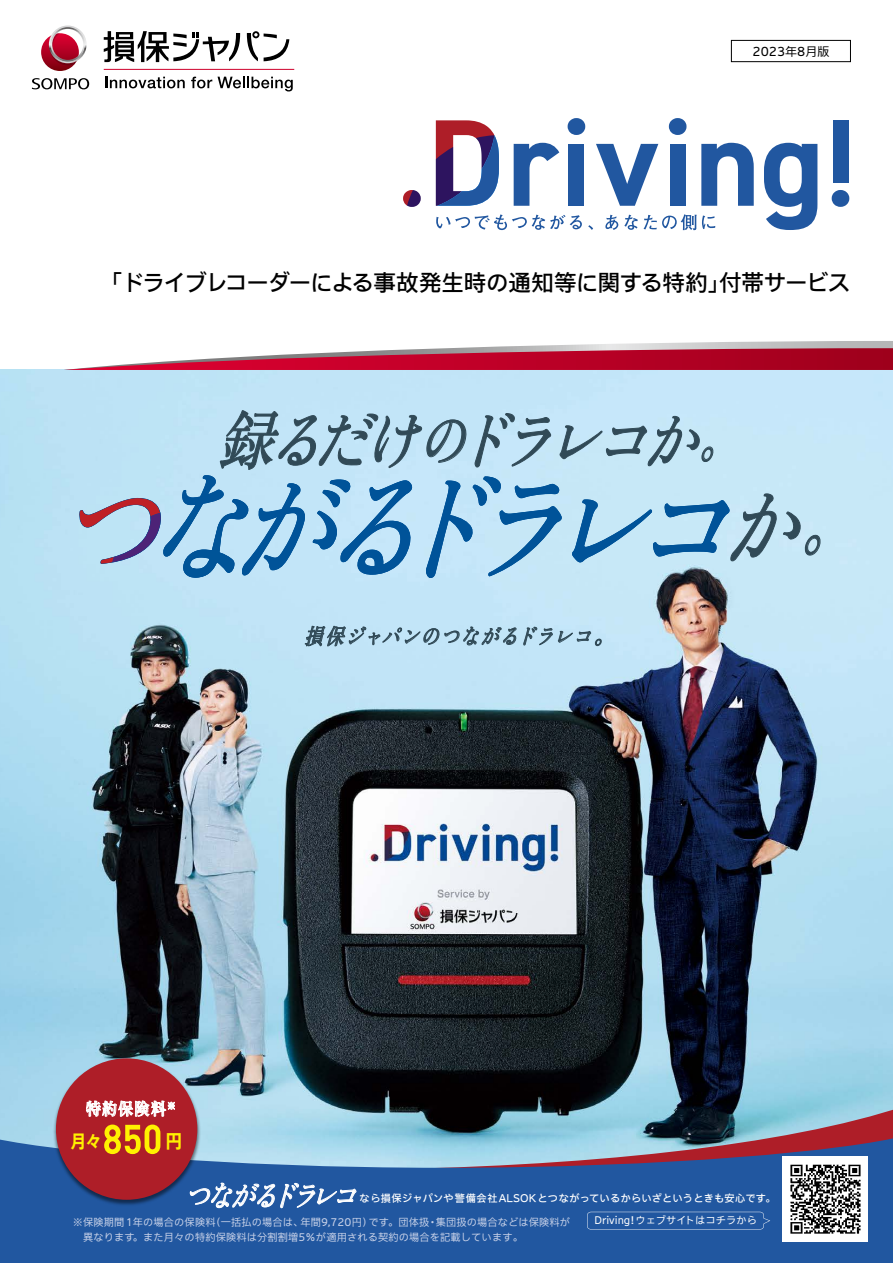
<style>
.page{position:relative;width:893px;height:1263px;background:#fff}
.page>*{position:absolute;margin:0;border:0;box-sizing:border-box;transform-origin:0 0}
.t1{font:italic 122.55px "Zen OMNM";color:#005399;scale:.85 1}
.t2{font:italic 65.25px "Zen OMNM";color:#314a57;scale:.85 1}
.t3{font:italic 29.7px "Zen OMNM";color:#fff;scale:.85 1}
.t4{font:500 22.5px "Iwa UCDA Goth Std";letter-spacing:-.035em;color:#000}
.t5{font:italic 21.75px "Zen OMNM";color:#314a57;scale:.85 1}
.t6{font:700 18.75px "Axis Std";color:#fff100;scale:.9 1}
.t7{font:700 17.7px "Axis Std";color:#fff100;scale:.9 1}
.t8{font:16.95px "Zen OMNB";letter-spacing:.06em;color:#fff;scale:.9 1}
.t9{font:100 12px "Iwa UCDA Goth Std";color:#000}
.t10{font:100 10.2px/15px "Iwa UCDA Goth Std";letter-spacing:.015em;color:#c7d1e8}
.t11{font:500 10.2px "Iwa UCDA Goth Std";letter-spacing:.015em;color:#fff}
.t12{font:100 10.2px "Iwa UCDA Goth Std";letter-spacing:.015em;color:#fff}
.s1{font-size:58.65px}
.s2{font-size:48.9px}
.s3{font-size:88.35px;color:#314a57}
</style>
<div class="page">
<img style="left:0;top:370px;width:893px;height:765px">
<svg style="left:268px;top:1106px;width:625px;height:29px;background:#6f8f9e"></svg>
<svg style="left:0;top:1135px;width:893px;height:128px;background:#3d69a6"></svg>
<svg style="left:304px;top:623px;width:299px;height:24px;background:#a6c7d9"></svg>
<svg style="left:587px;top:1212px;width:183px;height:17px;background:#2459a1"></svg>
<img style="left:783px;top:1157px;width:85px;height:85px">
<img style="left:51px;top:1056px;width:151px;height:151px">
<div style="left:56px;top:1058px;width:141px;height:142px;background:#ae1e28;border-radius:50%"></div>
<svg style="left:104px;top:1124px;width:56px;height:30px"></svg>
<svg style="left:86px;top:1100px;width:89px;height:16px"></svg>
<svg style="left:187px;top:1183px;width:170px;height:25px;background:#4c77b2"></svg>
<svg style="left:64px;top:341px;width:829px;height:237px;background:#bccee1"></svg>
<div style="left:731px;top:40px;width:120px;height:22px;border:1px solid #000"></div>
<svg style="left:105px;top:77px;width:80px;height:11px"></svg>
<svg style="left:191px;top:77px;width:21px;height:11px"></svg>
<svg style="left:218px;top:77px;width:75px;height:14px"></svg>
<svg style="left:41px;top:33px;width:38px;height:38px"></svg>
<svg style="left:49px;top:26px;width:38px;height:39px"></svg>
<svg style="left:32px;top:78px;width:57px;height:11px"></svg>
<svg style="left:247px;top:31px;width:42px;height:30px"></svg>
<svg style="left:104px;top:31px;width:136px;height:31px"></svg>
<hr style="left:104px;top:69px;width:190px;height:1px;background:#ce002c">
<svg style="left:514px;top:143px;width:45px;height:63px"></svg>
<div style="left:568px;top:144px;width:16px;height:62px;background:#2157a0"></div>
<svg style="left:596px;top:144px;width:62px;height:62px"></svg>
<div style="left:670px;top:144px;width:16px;height:62px;background:#2157a0"></div>
<svg style="left:701px;top:143px;width:53px;height:63px"></svg>
<svg style="left:764px;top:143px;width:53px;height:87px"></svg>
<div style="left:833px;top:120px;width:15px;height:62px;background:#2157a0"></div>
<svg style="left:568px;top:118px;width:17px;height:17px"></svg>
<svg style="left:669px;top:118px;width:17px;height:17px"></svg>
<svg style="left:832px;top:190px;width:17px;height:17px"></svg>
<svg style="left:403px;top:190px;width:18px;height:17px"></svg>
<svg style="left:436px;top:120px;width:63px;height:86px"></svg>
<svg style="left:436px;top:214px;width:146px;height:16px"></svg>
<svg style="left:588px;top:225px;width:5px;height:5px"></svg>
<svg style="left:605px;top:215px;width:13px;height:15px"></svg>
<svg style="left:624px;top:215px;width:14px;height:15px"></svg>
<svg style="left:644px;top:214px;width:71px;height:16px"></svg>
<p class="t9" style="left:753px;top:42px;width:78px">2023年8月版</p>
<h3 class="t4" style="left:100px;top:266px;width:752px">「ドライブレコーダーによる事故発生時の通知等に関する特約」付帯サービス</h3>
<h2 class="t2" style="left:217px;top:402px;width:627px">録るだけ<span class="s1">の</span>ドラレコか<span class="s2">。</span></h2>
<h1 class="t1" style="left:56px;top:456px;width:958px">つながるドラレコ<span class="s3">か</span><sup>。</sup></h1>
<h3 class="t5" style="left:304px;top:623px;width:372px">損保ジャパンのつながるドラレコ。</h3>
<h3 class="t8" style="left:86px;top:1098px;width:102px">特約保険料<sup>※</sup></h3>
<h3 class="t7" style="left:71px;top:1128px;width:36px">月々</h3>
<h3 class="t6" style="left:165px;top:1127px;width:20px">円</h3>
<h3 class="t3" style="left:184px;top:1178px;width:215px">つながるドラレコ</h3>
<p class="t11" style="left:360px;top:1190px;width:418px">なら損保ジャパンや警備会社ALSOKとつながっているからいざというときも安心です。</p>
<p class="t10" style="left:73px;top:1214px;width:499px">※保険期間１年の場合の保険料(一括払の場合は、年間9,720円）です。団体扱・集団扱の場合などは保険料が　異なります。また月々の特約保険料は分割割増5％が適用される契約の場合を記載しています。</p>
<p class="t12" style="left:594px;top:1213px;width:164px">Driving!ウェブサイトはコチラから</p>
</div>
